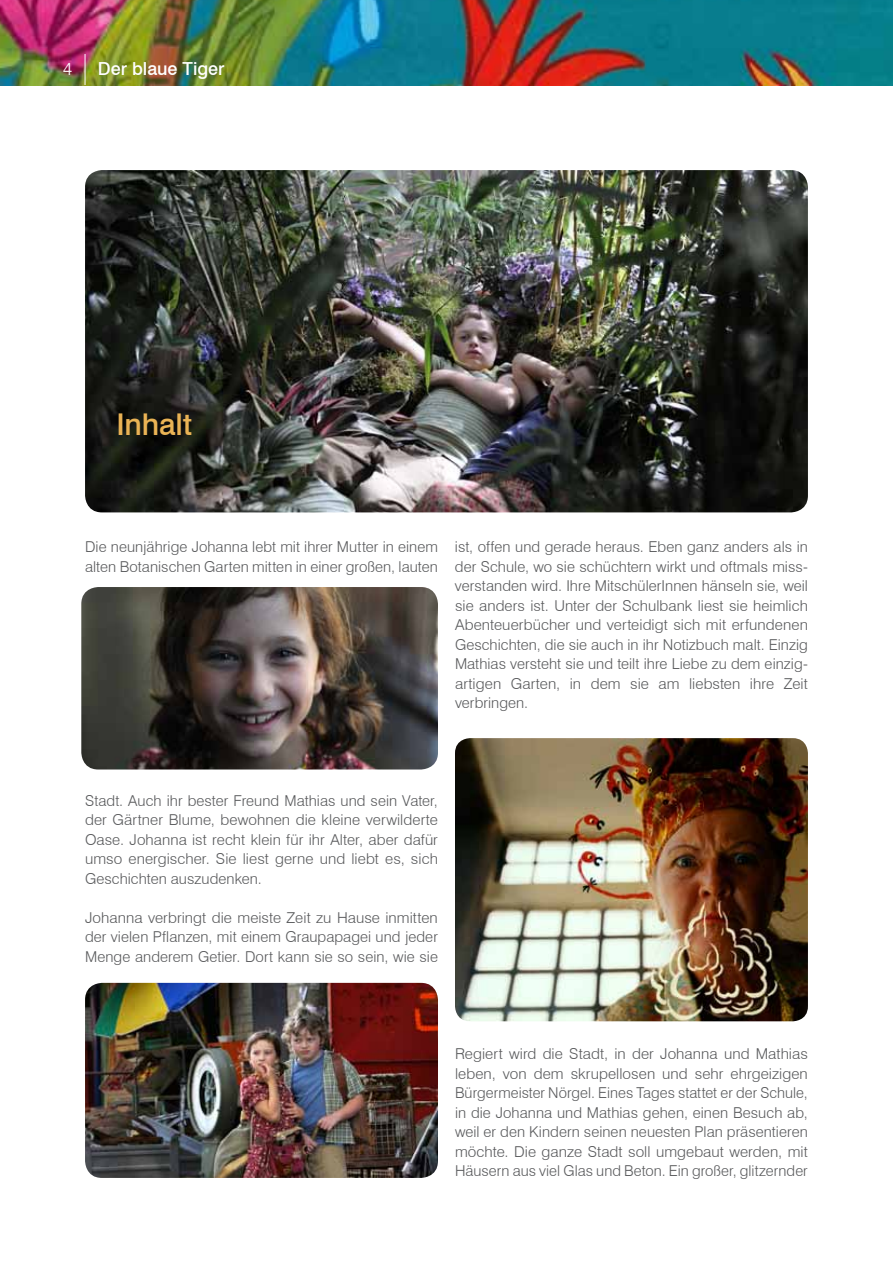
<style>
.page{position:relative;width:893px;height:1263px;background:#fff}
.page>*{position:absolute;margin:0;border:0;box-sizing:border-box;transform-origin:0 0}
.t1{font:500 30px "Swiss 721 BT";letter-spacing:-.005em;color:#eab355}
.t2{font:500 18px "Swiss 721 BT";color:#fff}
.t3{font:300 18px "Swiss 721 BT";color:#fff}
.t4{font:300 15px/19.5px "Swiss 721 BT";letter-spacing:.005em;color:#58595b;text-align:justify}
</style>
<div class="page">
<img style="left:0;top:0;width:893px;height:85px">
<hr style="left:85px;top:54px;width:1px;height:31px;background:#fff">
<img style="left:81px;top:587px;width:357px;height:182px">
<img style="left:85px;top:983px;width:353px;height:195px">
<img style="left:455px;top:738px;width:353px;height:283px">
<img style="left:85px;top:170px;width:723px;height:342px">
<p class="t3" style="left:63px;top:58px;width:11px">4</p>
<p class="t2" style="left:98px;top:58px;width:128px">Der blaue Tiger</p>
<h1 class="t1" style="left:116px;top:406px;width:77px">Inhalt</h1>
<p class="t4" style="left:85px;top:537px;width:354px">Die neunjährige Johanna lebt mit ihrer Mutter in einem alten Botanischen Garten mitten in einer großen, lauten</p>
<p class="t4" style="left:455px;top:537px;width:354px">ist, offen und gerade heraus. Eben ganz anders als in der Schule, wo sie schüchtern wirkt und oftmals miss&shy;verstanden wird. Ihre MitschülerInnen hänseln sie, weil sie anders ist. Unter der Schulbank liest sie heimlich Abenteuerbücher und verteidigt sich mit erfundenen Geschichten, die sie auch in ihr Notizbuch malt. Einzig Mathias versteht sie und teilt ihre Liebe zu dem einzig&shy;artigen Garten, in dem sie am liebsten ihre Zeit verbringen.</p>
<p class="t4" style="left:85px;top:790px;width:354px">Stadt. Auch ihr bester Freund Mathias und sein Vater, der Gärtner Blume, bewohnen die kleine verwilderte Oase. Johanna ist recht klein für ihr Alter, aber dafür umso energischer. Sie liest gerne und liebt es, sich Geschichten auszudenken.</p>
<p class="t4" style="left:85px;top:907px;width:354px">Johanna verbringt die meiste Zeit zu Hause inmitten der vielen Pflanzen, mit einem Graupapagei und jeder Menge anderem Getier. Dort kann sie so sein, wie sie</p>
<p class="t4" style="left:455px;top:1044px;width:354px">Regiert wird die Stadt, in der Johanna und Mathias leben, von dem skrupellosen und sehr ehrgeizigen Bürgermeister Nörgel. Eines Tages stattet er der Schule, in die Johanna und Mathias gehen, einen Besuch ab, weil er den Kindern seinen neuesten Plan präsentieren möchte. Die ganze Stadt soll umgebaut werden, mit Häusern aus viel Glas und Beton. Ein großer, glitzernder</p>
</div>
